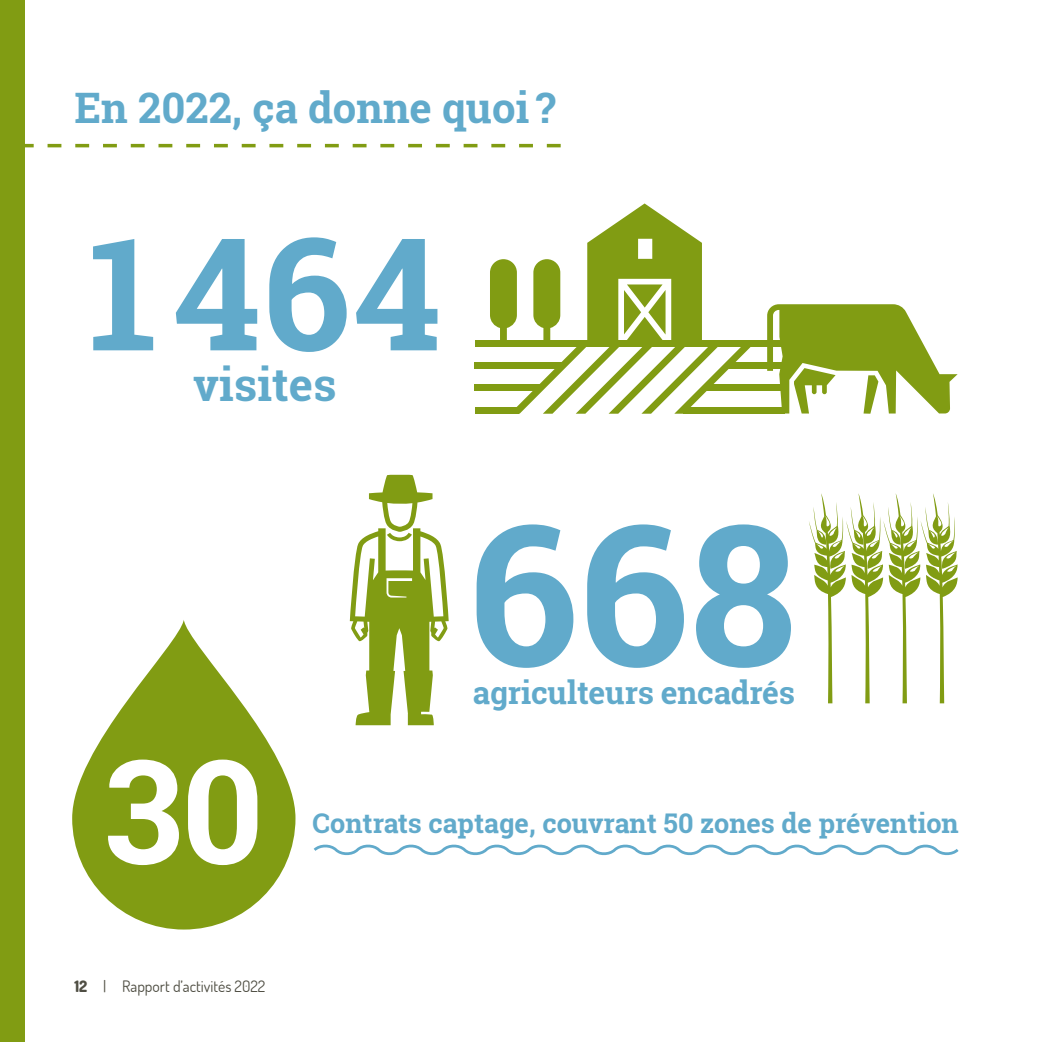
<style>
.page{position:relative;width:1042px;height:1042px;background:#fff}
.page>*{position:absolute;margin:0;border:0;box-sizing:border-box;transform-origin:0 0}
.t1{font:700 196px "Roboto Slab";color:#61aacb}
.t2{font:700 156.62px "Roboto Slab";color:#61aacb}
.t3{font:700 144.2px "Roboto Slab";color:#fff}
.t4{font:700 45.5px "Roboto Slab";color:#61aacb}
.t5{font:700 42px "Roboto Slab";color:#61aacb}
.t6{font:700 31.5px "Roboto Slab";letter-spacing:-.005em;color:#61aacb}
.t7{font:700 27.12px "Roboto Slab";color:#61aacb}
.t8{font:15.75px "Dosis";color:#4f4e43}
.s1{font-weight:800}
</style>
<div class="page">
<div style="left:0;top:0;width:25px;height:1042px;background:#819c13"></div>
<svg style="left:72px;top:620px;width:223px;height:309px;fill:#819c13"></svg>
<svg style="left:350px;top:474px;width:99px;height:251px"></svg>
<div style="left:475px;top:340px;width:309px;height:7px;background:#819c13"></div>
<div style="left:475px;top:362px;width:88px;height:7px;background:#819c13"></div>
<div style="left:475px;top:384px;width:66px;height:7px;background:#819c13"></div>
<div style="left:475px;top:407px;width:44px;height:7px;background:#819c13"></div>
<div style="left:726px;top:362px;width:58px;height:7px;background:#819c13"></div>
<div style="left:705px;top:384px;width:79px;height:7px;background:#819c13"></div>
<div style="left:683px;top:407px;width:101px;height:7px;background:#819c13"></div>
<svg style="left:490px;top:203px;width:261px;height:211px"></svg>
<svg style="left:767px;top:304px;width:190px;height:110px"></svg>
<svg style="left:313px;top:844px;width:646px;height:12px"></svg>
<svg style="left:809px;top:493px;width:149px;height:210px"></svg>
<svg style="left:25px;top:144px;width:536px;height:3px"></svg>
<h3 class="t5" style="left:74px;top:79px;width:483px">En 2022, ça donne quoi ?</h3>
<h2 class="t2" style="left:88px;top:186px;width:355px">1464</h2>
<h3 class="t4" style="left:193px;top:353px;width:145px">visites</h3>
<h1 class="t1" style="left:468px;top:460px;width:330px">668</h1>
<p class="t6" style="left:473px;top:671px;width:324px">agriculteurs encadrés</p>
<h3 class="t3" style="left:104px;top:712px;width:161px">30</h3>
<p class="t8" style="left:74px;top:976px;width:192px"><span class="s1">12</span> | Rapport d’activités 2022</p>
<p class="t7" style="left:313px;top:805px;width:648px">Contrats captage, couvrant 50 zones de prévention</p>
</div>
